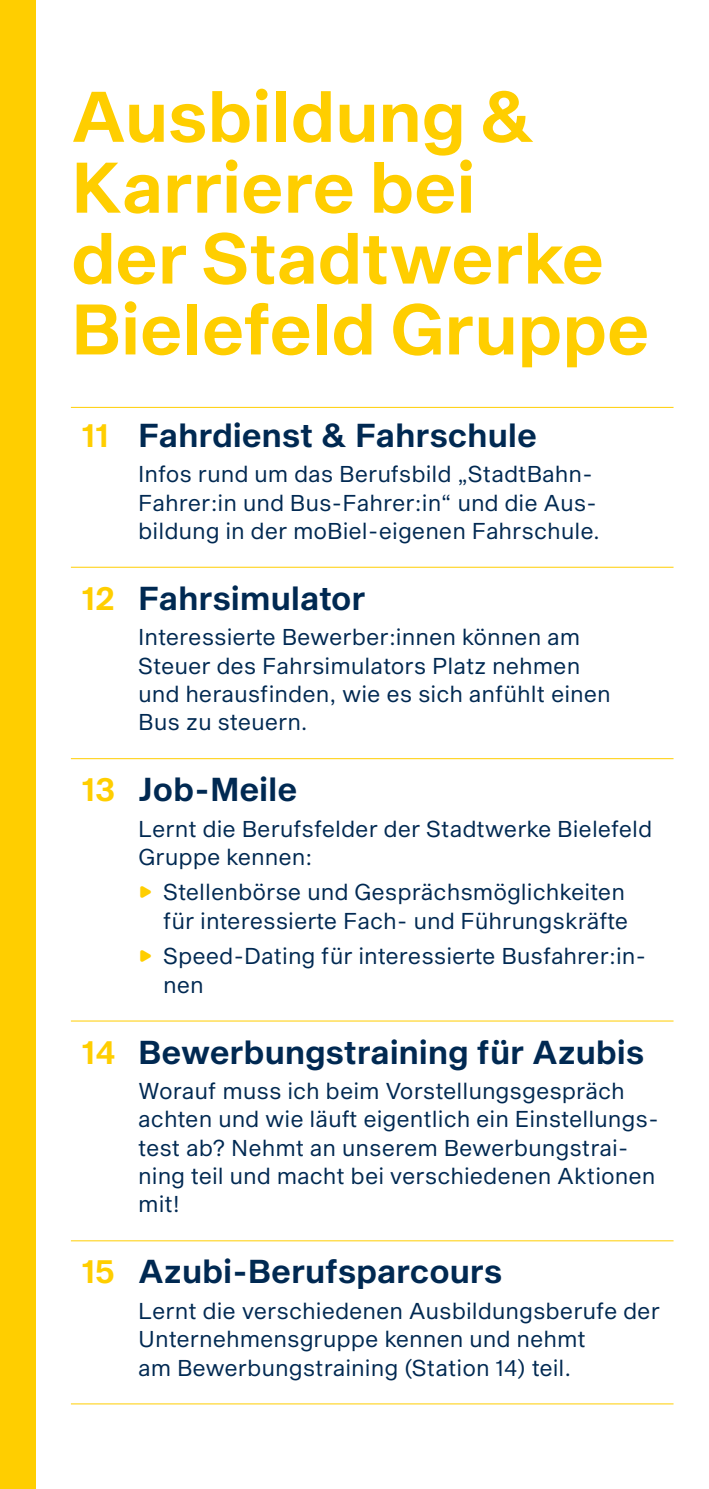
<style>
.page{position:relative;width:709px;height:1489px;background:#fff}
.page>*{position:absolute;margin:0;border:0;box-sizing:border-box;transform-origin:0 0}
.t1{font:70px/70.8px "S Sequel Semi";letter-spacing:-.01em;color:#ffce00}
.t2{font:32.5px "S Sequel Semi";letter-spacing:-.005em;color:#002952}
.t3{font:22.5px/28.2px "S Sequel";color:#002952}
.s1{color:#ffce00}
</style>
<div class="page">
<div style="left:0;top:0;width:35px;height:1488px;background:#ffce00"></div>
<hr style="left:71px;top:407px;width:602px;height:1px;background:#ffce00">
<hr style="left:71px;top:1403px;width:602px;height:1px;background:#ffce00">
<hr style="left:71px;top:758px;width:602px;height:1px;background:#ffce00">
<hr style="left:71px;top:1020px;width:602px;height:1px;background:#ffce00">
<hr style="left:71px;top:567px;width:602px;height:1px;background:#ffce00">
<hr style="left:71px;top:1240px;width:602px;height:1px;background:#ffce00">
<h1 class="t1" style="left:71px;top:84px;width:580px">Ausbildung &amp;<br>Karriere bei<br>der Stadtwerke<br>Bielefeld Gruppe</h1>
<h2 class="t2" style="left:81px;top:412px;width:457px"><span class="s1">11</span> Fahrdienst &amp; Fahrschule</h2>
<p class="t3" style="left:138px;top:461px;width:463px">Infos rund um das Berufsbild „StadtBahn-<br>Fahrer:in und Bus-Fahrer:in“ und die Aus&shy;bildung in der moBiel-eigenen Fahrschule.</p>
<h2 class="t2" style="left:81px;top:575px;width:285px"><span class="s1">12</span> Fahrsimulator</h2>
<p class="t3" style="left:138px;top:624px;width:474px">Interessierte Bewerber:innen können am Steuer des Fahrsimulators Platz nehmen und herausfinden, wie es sich anfühlt einen Bus zu steuern.</p>
<h2 class="t2" style="left:81px;top:766px;width:217px"><span class="s1">13</span> Job-Meile</h2>
<p class="t3" style="left:138px;top:815px;width:515px">Lernt die Berufsfelder der Stadtwerke Bielefeld<br>Gruppe kennen:</p>
<p class="t3" style="left:138px;top:879px;width:491px;text-align:right"><span class="s1">❑</span> Stellenbörse und Gesprächsmöglichkeiten für interessierte Fach- und Führungskräfte</p>
<p class="t3" style="left:163px;top:943px;width:485px;text-indent:-25px"><span class="s1">❑</span> Speed-Dating für interessierte Busfahrer:in&shy;nen</p>
<h2 class="t2" style="left:81px;top:1028px;width:564px"><span class="s1">14</span> Bewerbungstraining für Azubis</h2>
<p class="t3" style="left:138px;top:1077px;width:522px">Worauf muss ich beim Vorstellungsgespräch achten und wie läuft eigentlich ein Einstellungs&shy;test ab? Nehmt an unserem Bewerbungstrai&shy;ning teil und macht bei verschiedenen Aktionen mit!</p>
<h2 class="t2" style="left:81px;top:1248px;width:422px"><span class="s1">15</span> Azubi-Berufsparcours</h2>
<p class="t3" style="left:138px;top:1297px;width:523px">Lernt die verschiedenen Ausbildungsberufe der<br>Unternehmensgruppe kennen und nehmt<br>am Bewerbungstraining (Station 14) teil.</p>
</div>
